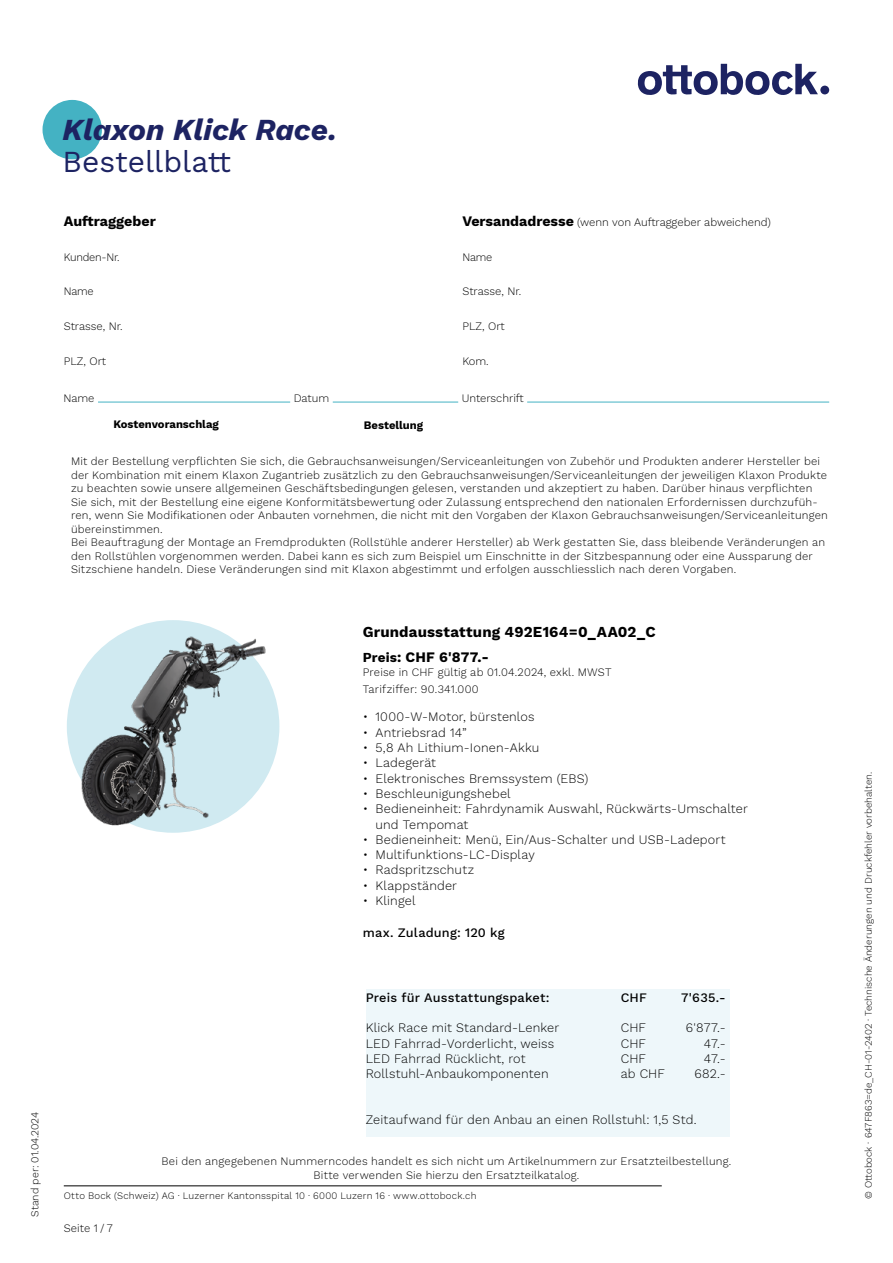
<style>
.page{position:relative;width:893px;height:1263px;background:#fff}
.page>*{position:absolute;margin:0;border:0;box-sizing:border-box;transform-origin:0 0}
.t1{font:italic 700 30px "Work Sans";color:#1d2362}
.t2{font:30px "Work Sans";color:#1d2362}
.t3{font:700 15px "Work Sans";letter-spacing:.01em;color:#000}
.t4{font:700 14.25px "Work Sans";color:#000}
.t5{font:300 12.75px/15.3px "Work Sans";letter-spacing:.01em;color:#000}
.t6{font:500 12.75px "Work Sans";letter-spacing:.01em;color:#000}
.t7{font:300 11.25px/13.5px "Work Sans";letter-spacing:.015em;color:#000}
.t8{font:700 11.25px "Work Sans";color:#000}
.t9{font:300 11.25px "Work Sans";letter-spacing:-.02em;color:#000}
.t10{font:300 10.5px "Work Sans";color:#000}
.t11{font:300 9.75px "Work Sans";color:#000}
.t12{font:300 9.75px "Work Sans";letter-spacing:.02em;color:#000}
.s1{font-weight:700;font-size:14.25px}
.s2{font-size:13.5px}
</style>
<div class="page">
<hr style="left:64px;top:1185px;width:598px;height:1px;background:#000">
<div style="left:820px;top:86px;width:9px;height:8px;background:#1d2362;border-radius:50%"></div>
<svg style="left:638px;top:64px;width:180px;height:31px"></svg>
<div style="left:43px;top:100px;width:59px;height:59px;background:#44b2c3;border-radius:50%"></div>
<hr style="left:98px;top:402px;width:192px;height:1px;background:#44b2c3">
<hr style="left:333px;top:402px;width:125px;height:1px;background:#44b2c3">
<hr style="left:527px;top:402px;width:302px;height:1px;background:#44b2c3">
<img style="left:67px;top:620px;width:213px;height:213px">
<div style="left:366px;top:990px;width:363px;height:147px;background:#eef7fa"></div>
<p class="t10" style="left:27px;top:1217px;width:106px;rotate:-90deg">Stand per: 01.04.2024</p>
<h1 class="t1" style="left:63px;top:107px;width:276px">Klaxon Klick Race.</h1>
<h1 class="t2" style="left:63px;top:139px;width:170px">Bestellblatt</h1>
<p class="t4" style="left:64px;top:210px;width:94px">Auftraggeber</p>
<p class="t9" style="left:64px;top:248px;width:57px">Kunden-Nr.</p>
<p class="t7" style="left:64px;top:284px;width:31px">Name</p>
<p class="t7" style="left:64px;top:319px;width:60px">Strasse, Nr.</p>
<p class="t7" style="left:64px;top:354px;width:44px">PLZ, Ort</p>
<p class="t7" style="left:462px;top:215px;width:310px"><span class="s1">Versandadresse</span> (wenn von Auftraggeber abweichend)</p>
<p class="t7" style="left:462px;top:250px;width:31px">Name</p>
<p class="t7" style="left:462px;top:284px;width:60px">Strasse, Nr.</p>
<p class="t7" style="left:462px;top:319px;width:44px">PLZ, Ort</p>
<p class="t7" style="left:462px;top:354px;width:28px">Kom.</p>
<p class="t7" style="left:63px;top:391px;width:33px">Name</p>
<p class="t7" style="left:294px;top:391px;width:37px">Datum</p>
<p class="t7" style="left:462px;top:391px;width:63px">Unterschrift</p>
<p class="t8" style="left:113px;top:415px;width:107px">Kostenvoranschlag</p>
<p class="t8" style="left:364px;top:417px;width:61px">Bestellung</p>
<p class="t7" style="left:71px;top:454px;width:758px">Mit der Bestellung verpflichten Sie sich, die Gebrauchsanweisungen/Serviceanleitungen von Zubehör und Produkten anderer Hersteller bei der Kombination mit einem Klaxon Zugantrieb zusätzlich zu den Gebrauchsanweisungen/Serviceanleitungen der jeweiligen Klaxon Produkte zu beachten sowie unsere allgemeinen Geschäftsbedingungen gelesen, verstanden und akzeptiert zu haben. Darüber hinaus verpflichten Sie sich, mit der Bestellung eine eigene Konformitätsbewertung oder Zulassung entsprechend den nationalen Erfordernissen durchzufüh&shy;ren, wenn Sie Modifikationen oder Anbauten vornehmen, die nicht mit den Vorgaben der Klaxon Gebrauchsanweisungen/Serviceanleitungen übereinstimmen.<br>Bei Beauftragung der Montage an Fremdprodukten (Rollstühle anderer Hersteller) ab Werk gestatten Sie, dass bleibende Veränderungen an den Rollstühlen vorgenommen werden. Dabei kann es sich zum Beispiel um Einschnitte in der Sitzbespannung oder eine Aussparung der Sitzschiene handeln. Diese Veränderungen sind mit Klaxon abgestimmt und erfolgen ausschliesslich nach deren Vorgaben.</p>
<h2 class="t3" style="left:363px;top:620px;width:294px">Grundausstattung 492E164=0_AA02_C</h2>
<p class="t4" style="left:363px;top:646px;width:128px"><span class="s2">Preis</span>: CHF 6'877.-</p>
<p class="t7" style="left:363px;top:663px;width:250px;line-height:17.1px">Preise in CHF gültig ab 01.04.2024, exkl. MWST<br>Tarifziffer: 90.341.000</p>
<p class="t5" style="left:363px;top:709px;width:173px">• 1000-W-Motor, bürstenlos</p>
<p class="t5" style="left:363px;top:724px;width:105px">• Antriebsrad 14”</p>
<p class="t5" style="left:363px;top:740px;width:178px">• 5,8 Ah Lithium-Ionen-Akku</p>
<p class="t5" style="left:363px;top:755px;width:75px">• Ladegerät</p>
<p class="t5" style="left:363px;top:770px;width:227px">• Elektronisches Bremssystem (EBS)</p>
<p class="t5" style="left:363px;top:785px;width:150px">• Beschleunigungshebel</p>
<p class="t5" style="left:375px;top:801px;width:374px;text-indent:-13px">• Bedieneinheit: Fahrdynamik Auswahl, Rückwärts-Umschalter und Tempomat</p>
<p class="t5" style="left:363px;top:831px;width:364px">• Bedieneinheit: Menü, Ein/Aus-Schalter und USB-Ladeport</p>
<p class="t5" style="left:363px;top:847px;width:173px">• Multifunktions-LC-Display</p>
<p class="t5" style="left:363px;top:862px;width:113px">• Radspritzschutz</p>
<p class="t5" style="left:363px;top:877px;width:96px">• Klappständer</p>
<p class="t5" style="left:363px;top:893px;width:54px">• Klingel</p>
<p class="t6" style="left:363px;top:923px;width:143px">max. Zuladung: 120 kg</p>
<p class="t6" style="left:366px;top:988px;width:185px">Preis für Ausstattungspaket:</p>
<p class="t6" style="left:621px;top:988px;width:28px">CHF</p>
<p class="t6" style="left:681px;top:988px;width:46px">7'635.-</p>
<p class="t5" style="left:366px;top:1020px;width:195px">Klick Race mit Standard-Lenker</p>
<p class="t5" style="left:621px;top:1020px;width:27px">CHF</p>
<p class="t5" style="left:686px;top:1020px;width:41px">6'877.-</p>
<p class="t5" style="left:366px;top:1035px;width:190px">LED Fahrrad-Vorderlicht, weiss</p>
<p class="t5" style="left:621px;top:1035px;width:27px">CHF</p>
<p class="t5" style="left:704px;top:1035px;width:23px">47.-</p>
<p class="t5" style="left:366px;top:1050px;width:161px">LED Fahrrad Rücklicht, rot</p>
<p class="t5" style="left:621px;top:1050px;width:27px">CHF</p>
<p class="t5" style="left:704px;top:1050px;width:23px">47.-</p>
<p class="t5" style="left:366px;top:1066px;width:184px">Rollstuhl-Anbaukomponenten</p>
<p class="t5" style="left:621px;top:1066px;width:46px">ab CHF</p>
<p class="t5" style="left:694px;top:1066px;width:33px">682.-</p>
<p class="t5" style="left:366px;top:1112px;width:332px">Zeitaufwand für den Anbau an einen Rollstuhl: 1,5 Std.</p>
<p class="t7" style="left:162px;top:1154px;width:571px;text-align:center">Bei den angegebenen Nummerncodes handelt es sich nicht um Artikelnummern zur Ersatzteilbestellung.<br>Bitte verwenden Sie hierzu den Ersatzteilkatalog.</p>
<p class="t12" style="left:64px;top:1188px;width:414px">Otto Bock (Schweiz) AG · Luzerner Kantonsspital 10 · 6000 Luzern 16 · www.ottobock.ch</p>
<p class="t7" style="left:64px;top:1221px;width:51px">Seite 1 / 7</p>
<p class="t11" style="left:861px;top:1199px;width:429px;rotate:-90deg">© Ottobock · 647F863=de_CH-01-2402 · Technische Änderungen und Druckfehler vorbehalten.</p>
</div>
